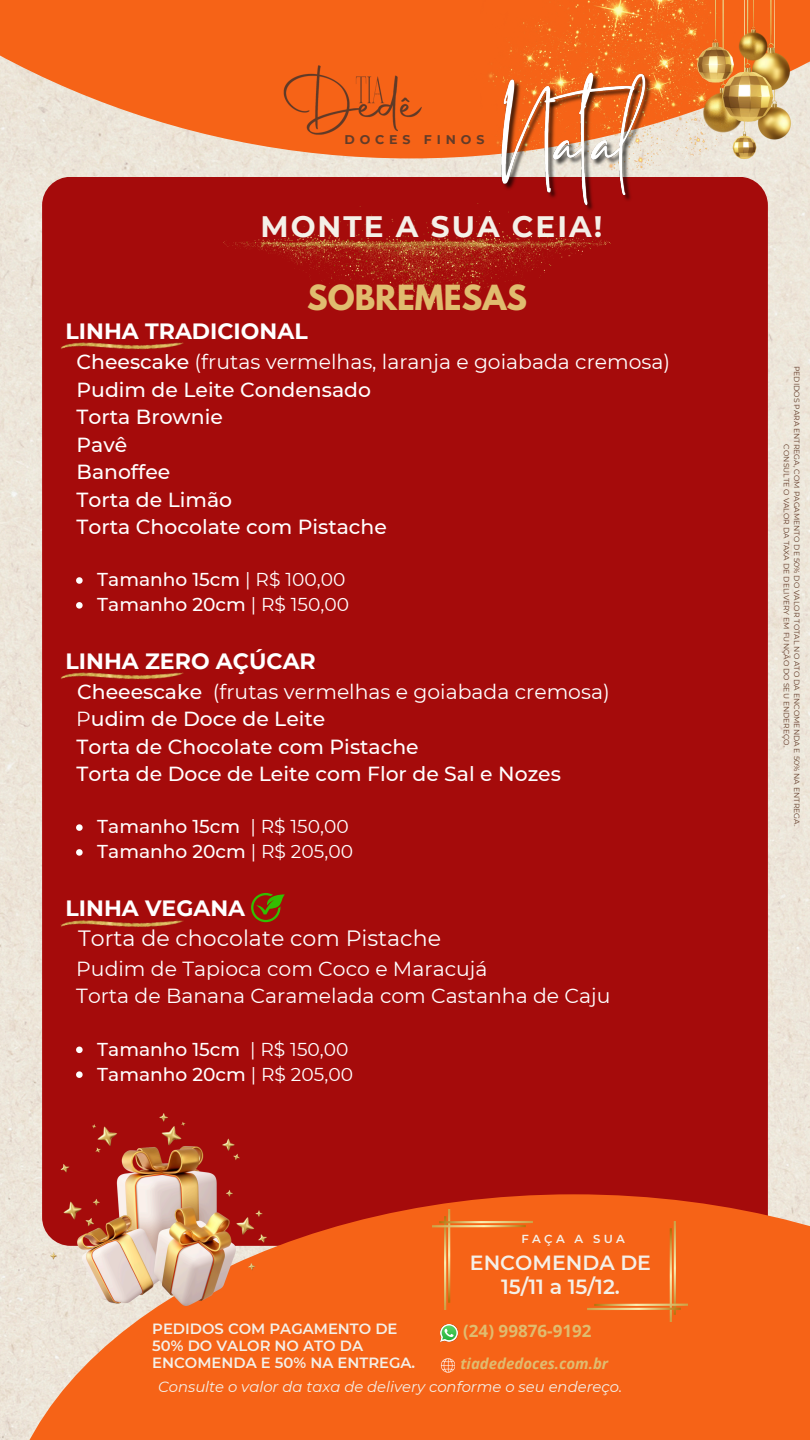
<style>
.page{position:relative;width:810px;height:1440px;background:#fff}
.page>*{position:absolute;margin:0;border:0;box-sizing:border-box;transform-origin:0 0}
.t1{font:700 30.7px "League Spartan";color:#e0bc6f}
.t2{font:700 29.5px "Montserrat";letter-spacing:.065em;color:#f4f0e8}
.t3{font:22.1px/30.1px "Montserrat";color:#fff}
.t4{font:700 22.1px "Montserrat";color:#fff}
.t5{font:600 20.5px/23.4px "Montserrat";color:#f4f0e8;text-align:center}
.t6{font:500 20.4px/27.5px "Montserrat";color:#fff}
.t7{font:20.4px/27.5px "Montserrat";color:#fff}
.t8{font:500 18.6px "Montserrat";color:#fff}
.t9{font:700 17.1px "Open Sans";color:#e0bc6f}
.t10{font:italic 700 15px "Open Sans";color:#e0bc6f}
.t11{font:600 14.8px/17px "Montserrat";color:#f4f0e8}
.t12{font:italic 14.8px "Montserrat";color:#f4f0e8}
.t13{font:700 12.6px "Montserrat";letter-spacing:.39em;color:#633c29}
.t14{font:600 11.6px "Montserrat";letter-spacing:.285em;color:#f4f0e8}
.t15{font:7.6px "Montserrat";color:#633c29}
.s1{font-weight:400}
.s2{font-weight:700}
</style>
<div class="page">
<div style="left:0;top:158px;width:810px;height:1036px;background:#ede6da"></div>
<svg style="left:0;top:0;width:810px;height:158px;background:#f38144"></svg>
<div style="left:42px;top:177px;width:726px;height:1069px;background:#a50b0b;border-radius:29px"></div>
<img style="left:468px;top:0;width:291px;height:185px">
<svg style="left:0;top:1194px;width:810px;height:246px;background:#f16d2c"></svg>
<img style="left:266px;top:62px;width:165px;height:78px">
<img style="left:698px;top:0;width:93px;height:159px">
<img style="left:588px;top:1222px;width:99px;height:99px">
<img style="left:433px;top:1210px;width:99px;height:99px">
<img style="left:441px;top:1325px;width:17px;height:16px">
<svg style="left:441px;top:1358px;width:14px;height:14px"></svg>
<img style="left:223px;top:203px;width:322px;height:99px">
<svg style="left:76px;top:577px;width:7px;height:7px"></svg>
<svg style="left:76px;top:602px;width:7px;height:7px"></svg>
<svg style="left:76px;top:824px;width:7px;height:7px"></svg>
<svg style="left:76px;top:849px;width:7px;height:7px"></svg>
<svg style="left:76px;top:1047px;width:7px;height:6px"></svg>
<svg style="left:76px;top:1071px;width:7px;height:7px"></svg>
<img style="left:51px;top:1114px;width:215px;height:192px">
<img style="left:495px;top:56px;width:161px;height:212px">
<img style="left:61px;top:342px;width:123px;height:8px">
<img style="left:61px;top:672px;width:123px;height:8px">
<img style="left:60px;top:919px;width:124px;height:8px">
<svg style="left:251px;top:893px;width:34px;height:29px"></svg>
<p class="t13" style="left:344px;top:131px;width:142px">DOCES FINOS</p>
<p class="t2" style="left:261px;top:209px;width:343px">MONTE A SUA CEIA!</p>
<h4 class="t1" style="left:307px;top:283px;width:221px">SOBREMESAS</h4>
<p class="t4" style="left:66px;top:318px;width:244px">LINHA TRADICIONAL</p>
<p class="t6" style="left:77px;top:348px;width:595px">Cheescake <span class="s1">(frutas vermelhas, laranja e goiabada cremosa)<br></span>Pudim de Leite Condensado<br>Torta Brownie<br>Pavê<br>Banoffee<br>Torta de Limão<br>Torta Chocolate com Pistache</p>
<p class="t8" style="left:97px;top:568px;width:250px">Tamanho 15cm <span class="s1">| R$ 100,00</span></p>
<h4 class="t8" style="left:97px;top:593px;width:253px">Tamanho 20cm <span class="s1">| R$ 150,00</span></h4>
<p class="t4" style="left:66px;top:647px;width:252px">LINHA ZERO AÇÚCAR</p>
<p class="t6" style="left:76px;top:678px;width:535px">Cheeescake <span class="s1">(frutas vermelhas e goiabada cremosa)<br>P</span>udim de Doce de Leite<br>Torta de Chocolate com Pistache<br>Torta de Doce de Leite com Flor de Sal e Nozes</p>
<p class="t8" style="left:97px;top:815px;width:253px">Tamanho 15cm <span class="s1">| R$ 150,00</span></p>
<h4 class="t8" style="left:97px;top:840px;width:257px">Tamanho 20cm <span class="s1">| R$ 205,00</span></h4>
<p class="t3" style="left:78px;top:893px;width:364px;text-indent:-13px"><span class="s2">LINHA VEGANA<br></span>Torta de chocolate com Pistache</p>
<p class="t7" style="left:76px;top:955px;width:536px">Pudim de Tapioca com Coco e Maracujá<br>Torta de Banana Caramelada com Castanha de Caju</p>
<p class="t8" style="left:97px;top:1038px;width:253px">Tamanho 15cm <span class="s1">| R$ 150,00</span></p>
<p class="t8" style="left:97px;top:1063px;width:257px">Tamanho 20cm <span class="s1">| R$ 205,00</span></p>
<h6 class="t14" style="left:522px;top:1231px;width:105px">FAÇA A SUA</h6>
<p class="t5" style="left:470px;top:1251px;width:183px">ENCOMENDA DE<br>15/11 a 15/12.</p>
<p class="t11" style="left:152px;top:1320px;width:265px">PEDIDOS COM PAGAMENTO DE<br>50% DO VALOR NO ATO DA<br>ENCOMENDA E 50% NA ENTREGA.</p>
<h3 class="t12" style="left:158px;top:1377px;width:466px">Consulte o valor da taxa de delivery conforme o seu endereço.</h3>
<p class="t9" style="left:463px;top:1319px;width:130px">(24) 99876-9192</p>
<h2 class="t10" style="left:460px;top:1353px;width:149px">tiadededoces.com.br</h2>
<p class="t15" style="left:801px;top:366px;width:462px;rotate:90deg">PEDIDOS PARA ENTREGA, COM PAGAMENTO DE 50% DO VALOR TOTAL NO ATO DA ENCOMENDA E 50% NA ENTREGA.</p>
<p class="t15" style="left:791px;top:444px;width:304px;rotate:90deg">CONSULTE O VALOR DA TAXA DE DELIVERY EM FUNÇÃO DO SEU ENDEREÇO.</p>
</div>
